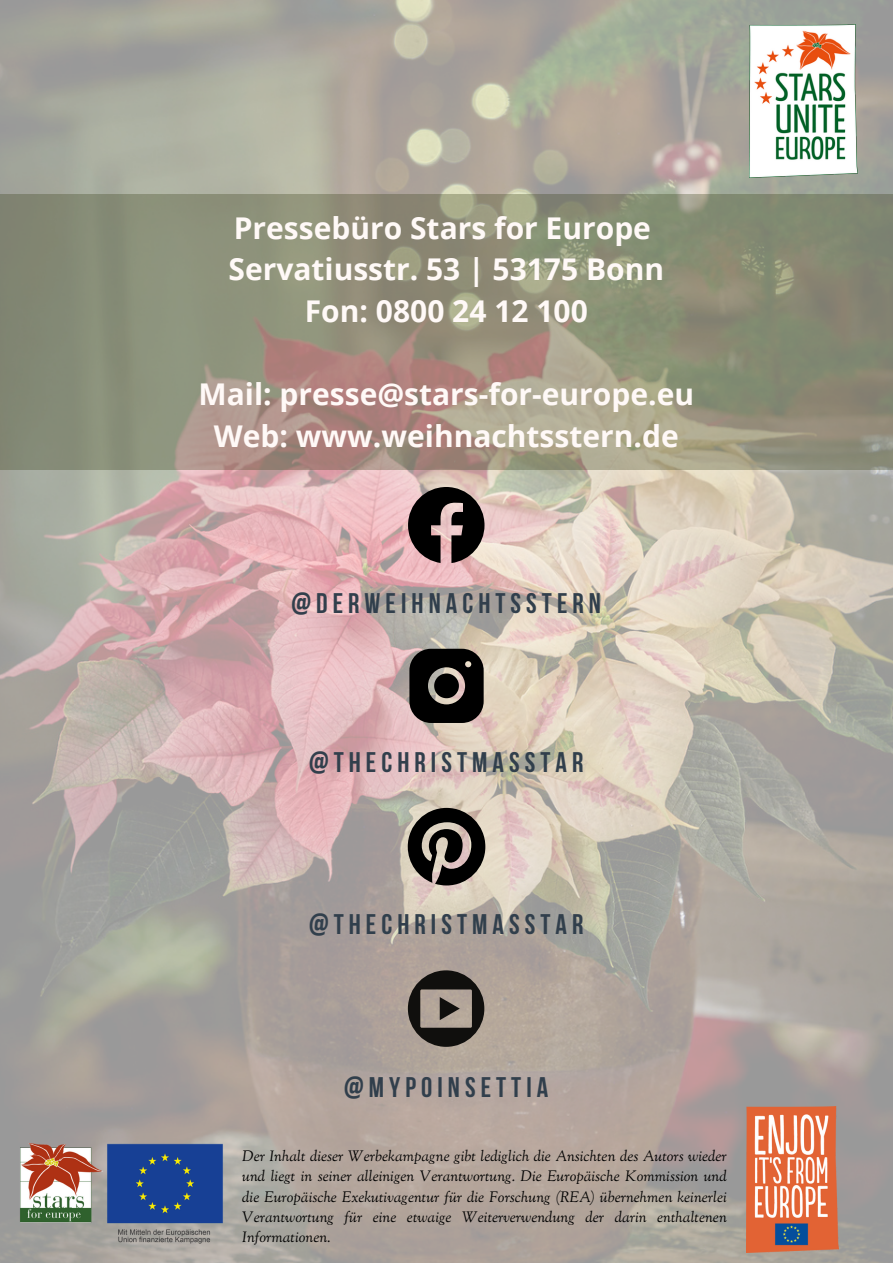
<style>
.page{position:relative;width:893px;height:1264px;background:#fff}
.page>*{position:absolute;margin:0;border:0;box-sizing:border-box;transform-origin:0 0}
.t1{font:700 30px "Noto Sans";color:#fff9f7}
.t2{font:700 28.2px "Bebas Neue";letter-spacing:.18em;color:#313f4c}
.t3{font:italic 15px/20.2px "Goudy St M";color:#000;text-align:justify}
</style>
<div class="page">
<img style="left:0;top:0;width:892px;height:1262px">
<img style="left:746px;top:1106px;width:92px;height:146px">
<img style="left:13px;top:1139px;width:216px;height:108px">
<img style="left:749px;top:25px;width:108px;height:153px">
<svg style="left:0;top:194px;width:892px;height:276px;background:#928f7a"></svg>
<svg style="left:408px;top:807px;width:77px;height:78px;background:#5c5650"></svg>
<svg style="left:408px;top:487px;width:76px;height:76px;background:#564948"></svg>
<svg style="left:409px;top:648px;width:74px;height:75px;background:#2a2624"></svg>
<svg style="left:408px;top:970px;width:76px;height:76px;background:#635b54"></svg>
<p class="t1" style="left:234px;top:207px;width:418px">Pressebüro Stars for Europe</p>
<p class="t1" style="left:228px;top:248px;width:437px">Servatiusstr. 53 | 53175 Bonn</p>
<p class="t1" style="left:305px;top:290px;width:284px">Fon: 0800 24 12 100</p>
<p class="t1" style="left:198px;top:373px;width:497px">Mail: presse@stars-for-europe.eu</p>
<p class="t1" style="left:214px;top:414px;width:466px">Web: www.weihnachtsstern.de</p>
<p class="t2" style="left:291px;top:591px;width:311px">@DERWEIHNACHTSSTERN</p>
<p class="t2" style="left:309px;top:750px;width:276px">@THECHRISTMASSTAR</p>
<p class="t2" style="left:309px;top:913px;width:276px">@THECHRISTMASSTAR</p>
<p class="t2" style="left:344px;top:1075px;width:205px">@MYPOINSETTIA</p>
<p class="t3" style="left:242px;top:1146px;width:486px">Der Inhalt dieser Werbekampagne gibt lediglich die Ansichten des Autors wieder und liegt in seiner alleinigen Verantwortung. Die Europäische Kommission und die Europäische Exekutivagentur für die Forschung (REA) übernehmen keinerlei Verantwortung für eine etwaige Weiterverwendung der darin enthaltenen Informationen.</p>
</div>
